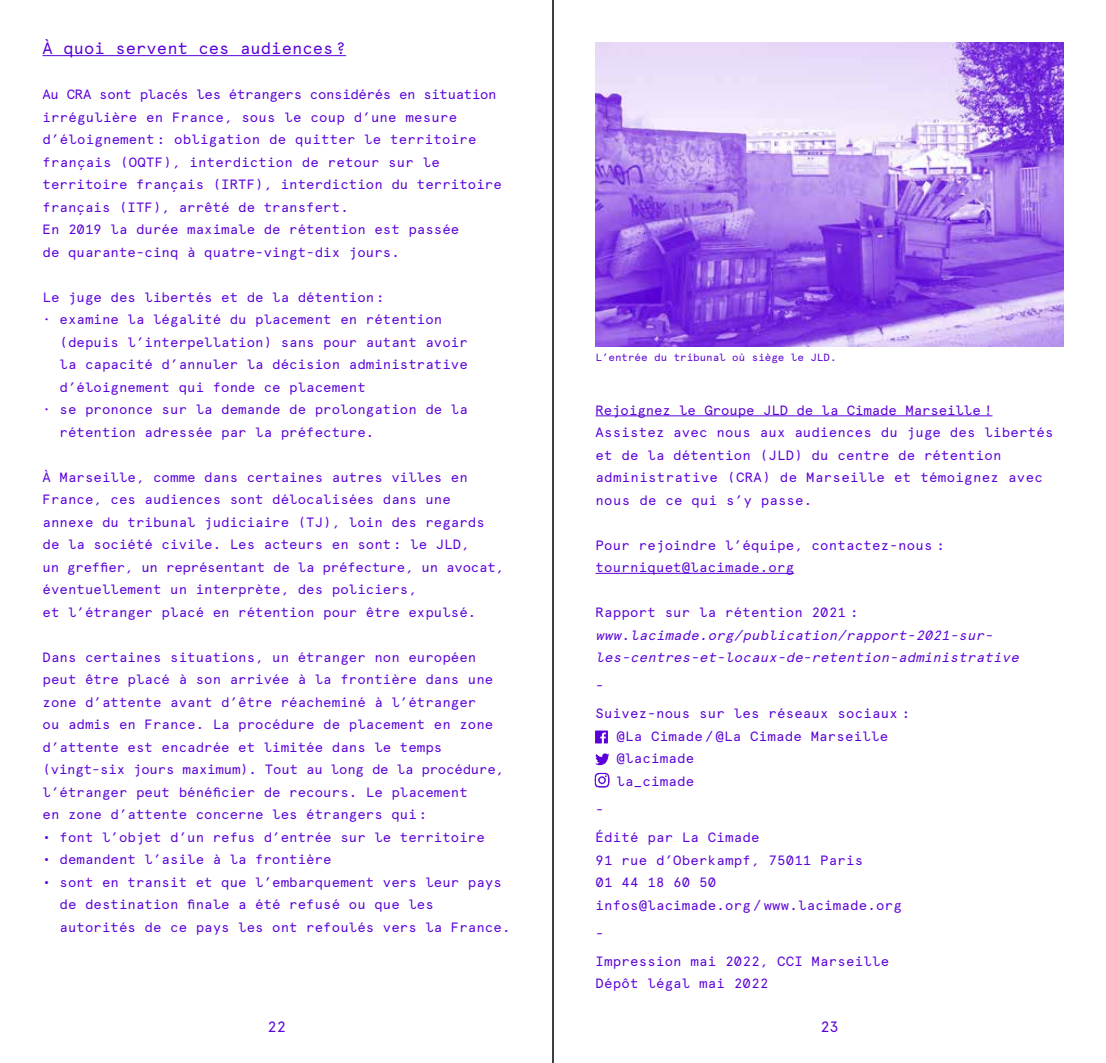
<style>
.page{position:relative;width:1106px;height:1063px;background:#fff}
.page>*{position:absolute;margin:0;border:0;box-sizing:border-box;transform-origin:0 0}
.t1{font:16.5px "Apercu Mono";letter-spacing:.01em;color:#5a00d8}
.t2{font:15px "Apercu Mono";color:#5a00d8}
.t3{font:13.5px/22.5px "Apercu Mono";letter-spacing:.01em;color:#5a00d8}
.t4{font:italic 13.5px/22.5px "Apercu Mono";color:#5a00d8}
.t5{font:10.5px "Apercu Mono";color:#5a00d8}
</style>
<div class="page">
<hr style="left:595px;top:416px;width:397px;height:1px;background:#5a00d8">
<hr style="left:595px;top:573px;width:199px;height:1px;background:#5a00d8">
<img style="left:595px;top:730px;width:13px;height:14px">
<img style="left:594px;top:753px;width:16px;height:35px">
<img style="left:595px;top:43px;width:468px;height:303px">
<hr style="left:43px;top:55px;width:303px;height:1px;background:#5a00d8">
<hr style="left:552px;top:0;width:2px;height:1063px;background:#000">
<p class="t1" style="left:43px;top:38px;width:305px">À quoi servent ces audiences?</p>
<p class="t3" style="left:43px;top:83px;width:461px">Au CRA sont placés les étrangers considérés en situation irrégulière en France, sous le coup d’une mesure d’éloignement : obligation de quitter le territoire français (OQTF), interdiction de retour sur le territoire français (IRTF), interdiction du territoire français (ITF), arrêté de transfert.<br>En 2019 la durée maximale de rétention est passée<br>de quarante-cinq à quatre-vingt-dix jours.</p>
<p class="t3" style="left:43px;top:286px;width:343px">Le juge des libertés et de la détention:</p>
<p class="t3" style="left:43px;top:308px;width:401px">· examine la légalité du placement en rétention</p>
<p class="t3" style="left:60px;top:331px;width:410px">(depuis l’interpellation) sans pour autant avoir</p>
<p class="t3" style="left:60px;top:353px;width:410px">la capacité d’annuler la décision administrative</p>
<p class="t3" style="left:60px;top:376px;width:308px">d’éloignement qui fonde ce placement</p>
<p class="t3" style="left:43px;top:398px;width:427px">· se prononce sur la demande de prolongation de la</p>
<p class="t3" style="left:60px;top:421px;width:316px">rétention adressée par la préfecture.</p>
<p class="t3" style="left:43px;top:466px;width:463px">À Marseille, comme dans certaines autres villes en France, ces audiences sont délocalisées dans une annexe du tribunal judiciaire (TJ), loin des regards de la société civile. Les acteurs en sont: le JLD,<br>un greffier, un représentant de la préfecture, un avocat, éventuellement un interprète, des policiers,<br>et l’étranger placé en rétention pour être expulsé.</p>
<p class="t3" style="left:43px;top:646px;width:463px">Dans certaines situations, un étranger non européen peut être placé à son arrivée à la frontière dans une zone d’attente avant d’être réacheminé à l’étranger<br>ou admis en France. La procédure de placement en zone d’attente est encadrée et limitée dans le temps (vingt-six jours maximum). Tout au long de la procédure, l’étranger peut bénéficier de recours. Le placement<br>en zone d’attente concerne les étrangers qui:</p>
<p class="t3" style="left:43px;top:826px;width:444px">• font l’objet d’un refus d’entrée sur le territoire</p>
<p class="t3" style="left:43px;top:848px;width:291px">• demandent l’asile à la frontière</p>
<p class="t3" style="left:60px;top:871px;width:452px;text-indent:-17px">• sont en transit et que l’embarquement vers leur pays de destination finale a été refusé ou que les autorités de ce pays les ont refoulés vers la France.</p>
<p class="t5" style="left:595px;top:351px;width:242px">L’entrée du tribunal où siège le JLD.</p>
<p class="t3" style="left:595px;top:398px;width:459px">Rejoignez le Groupe JLD de la Cimade Marseille !<br>Assistez avec nous aux audiences du juge des libertés et de la détention (JLD) du centre de rétention administrative (CRA) de Marseille et témoignez avec nous de ce qui s’y passe.</p>
<p class="t3" style="left:595px;top:534px;width:351px">Pour rejoindre l’équipe, contactez-nous : tourniquet@lacimade.org</p>
<p class="t3" style="left:595px;top:601px;width:264px">Rapport sur la rétention 2021 :</p>
<p class="t4" style="left:595px;top:623px;width:428px">www.lacimade.org/publication/rapport-2021-sur&shy;les-centres-et-locaux-de-retention-administrative</p>
<p class="t3" style="left:595px;top:671px;width:316px;line-height:28px">-<br>Suivez-nous sur les réseaux sociaux :</p>
<p class="t3" style="left:616px;top:725px;width:273px">@La Cimade / @La Cimade Marseille @lacimade<br>la_cimade</p>
<p class="t3" style="left:595px;top:795px;width:165px;line-height:28px">-<br>Édité par La Cimade</p>
<p class="t3" style="left:595px;top:848px;width:308px">91 rue d’Oberkampf, 75011 Paris<br>01 44 18 60 50<br>infos@lacimade.org / www.lacimade.org</p>
<p class="t3" style="left:595px;top:919px;width:295px;line-height:28px">-<br>Impression mai 2022, CCI Marseille</p>
<p class="t3" style="left:595px;top:972px;width:174px">Dépôt légal mai 2022</p>
<p class="t2" style="left:267px;top:1018px;width:20px">22</p>
<p class="t2" style="left:820px;top:1018px;width:20px">23</p>
</div>
